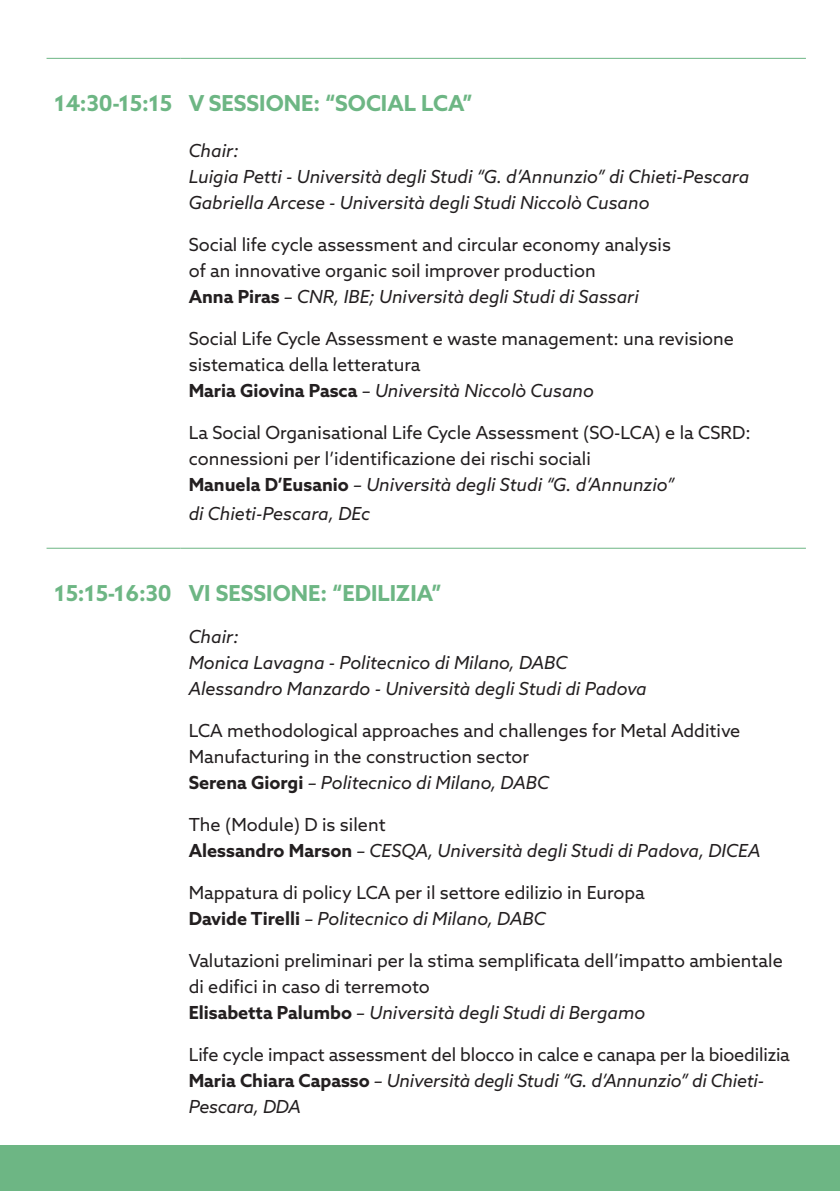
<style>
.page{position:relative;width:840px;height:1191px;background:#fff}
.page>*{position:absolute;margin:0;border:0;box-sizing:border-box;transform-origin:0 0}
.t1{font:700 22px "Azo Sans";color:#6db684}
.t2{font:italic 18px/26px "Azo Sans";color:#231f20}
.t3{font:18px/26px "Azo Sans";color:#231f20}
.s1{font-weight:700;font-style:normal}
</style>
<div class="page">
<hr style="left:46px;top:58px;width:134px;height:1px;background:#6db684">
<hr style="left:180px;top:58px;width:625px;height:1px;background:#6db684">
<hr style="left:46px;top:548px;width:134px;height:1px;background:#6db684">
<hr style="left:180px;top:548px;width:625px;height:1px;background:#6db684">
<div style="left:0;top:1145px;width:839px;height:46px;background:#6db684"></div>
<p class="t1" style="left:54px;top:89px;width:119px">14:30-15:15</p>
<p class="t1" style="left:188px;top:89px;width:285px">V SESSIONE: “SOCIAL LCA”</p>
<p class="t2" style="left:188px;top:138px;width:51px">Chair:</p>
<p class="t2" style="left:188px;top:164px;width:561px">Luigia Petti - Università degli Studi “G. d’Annunzio” di Chieti-Pescara</p>
<p class="t2" style="left:188px;top:190px;width:462px">Gabriella Arcese - Università degli Studi Niccolò Cusano</p>
<p class="t3" style="left:188px;top:232px;width:483px">Social life cycle assessment and circular economy analysis</p>
<p class="t3" style="left:188px;top:258px;width:408px">of an innovative organic soil improver production</p>
<p class="t2" style="left:188px;top:284px;width:451px"><span class="s1">Anna Piras</span> – CNR, IBE; Università degli Studi di Sassari</p>
<p class="t3" style="left:188px;top:326px;width:546px">Social Life Cycle Assessment e waste management: una revisione sistematica della letteratura</p>
<p class="t2" style="left:188px;top:378px;width:406px"><span class="s1">Maria Giovina Pasca</span> – Università Niccolò Cusano</p>
<p class="t3" style="left:188px;top:420px;width:563px">La Social Organisational Life Cycle Assessment (SO-LCA) e la CSRD: connessioni per l’identificazione dei rischi sociali</p>
<p class="t2" style="left:188px;top:472px;width:487px"><span class="s1">Manuela D’Eusanio</span> – Università degli Studi “G. d’Annunzio”</p>
<p class="t2" style="left:188px;top:500px;width:183px">di Chieti-Pescara, DEc</p>
<p class="t1" style="left:54px;top:579px;width:119px">15:15-16:30</p>
<p class="t1" style="left:188px;top:579px;width:254px">VI SESSIONE: “EDILIZIA”</p>
<p class="t2" style="left:188px;top:623px;width:51px">Chair:</p>
<p class="t2" style="left:188px;top:649px;width:380px">Monica Lavagna - Politecnico di Milano, DABC</p>
<p class="t2" style="left:188px;top:675px;width:459px">Alessandro Manzardo - Università degli Studi di Padova</p>
<p class="t3" style="left:188px;top:717px;width:553px">LCA methodological approaches and challenges for Metal Additive<br>Manufacturing in the construction sector</p>
<p class="t2" style="left:188px;top:769px;width:361px"><span class="s1">Serena Giorgi</span> – Politecnico di Milano, DABC</p>
<p class="t3" style="left:188px;top:811px;width:198px">The (Module) D is silent</p>
<p class="t2" style="left:188px;top:837px;width:573px"><span class="s1">Alessandro Marson</span> – CESQA, Università degli Studi di Padova, DICEA</p>
<p class="t3" style="left:188px;top:879px;width:457px">Mappatura di policy LCA per il settore edilizio in Europa</p>
<p class="t2" style="left:188px;top:905px;width:358px"><span class="s1">Davide Tirelli</span> – Politecnico di Milano, DABC</p>
<p class="t3" style="left:188px;top:947px;width:595px">Valutazioni preliminari per la stima semplificata dell’impatto ambientale di edifici in caso di terremoto</p>
<p class="t2" style="left:188px;top:999px;width:458px"><span class="s1">Elisabetta Palumbo</span> – Università degli Studi di Bergamo</p>
<p class="t3" style="left:188px;top:1041px;width:602px">Life cycle impact assessment del blocco in calce e canapa per la bioedilizia</p>
<p class="t2" style="left:188px;top:1067px;width:576px"><span class="s1">Maria Chiara Capasso</span> – Università degli Studi “G. d’Annunzio” di Chieti-<br>Pescara, DDA</p>
</div>
